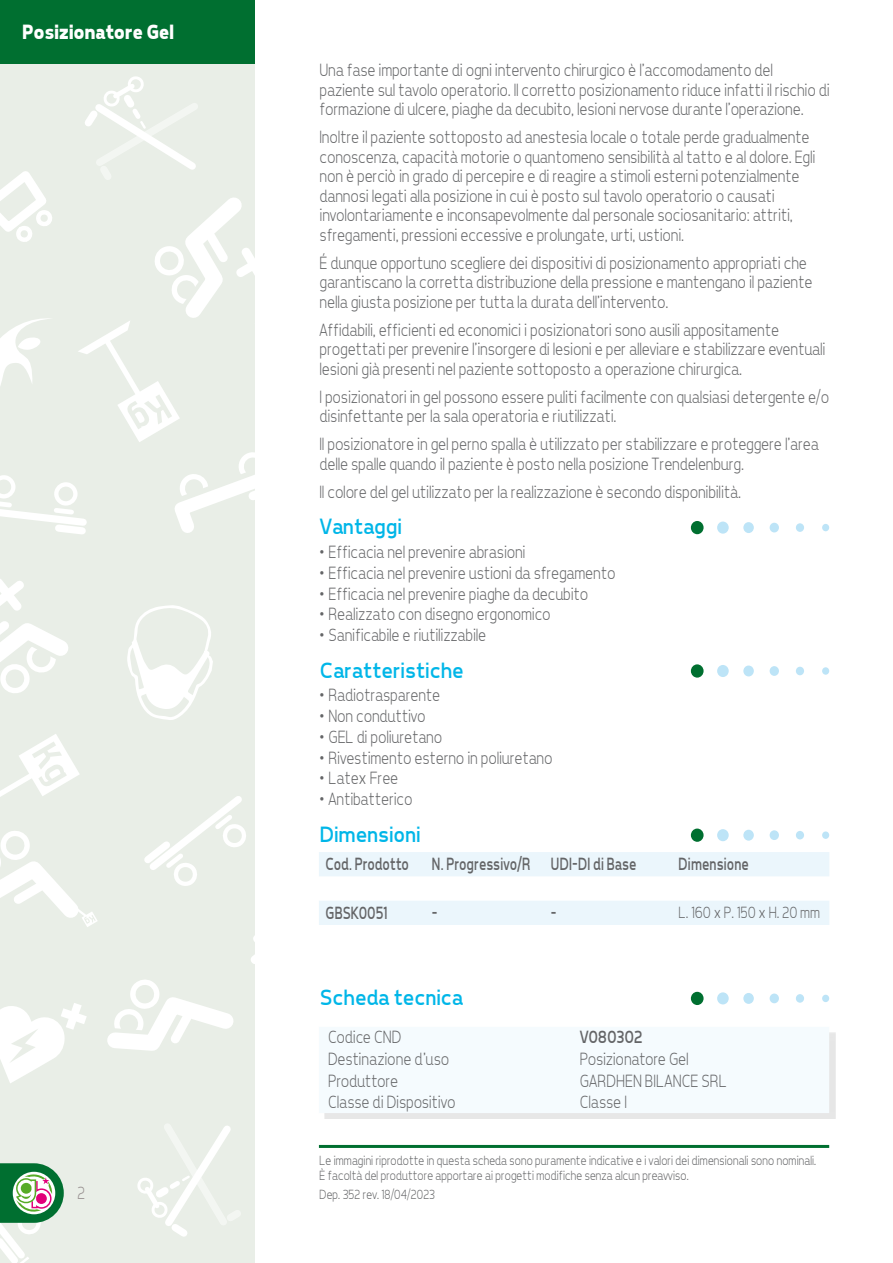
<style>
.page{position:relative;width:893px;height:1263px;background:#fff}
.page>*{position:absolute;margin:0;border:0;box-sizing:border-box;transform-origin:0 0}
.Titolo-Paragrafo{font:22.5px "Tepeno Sans";color:#00b6e8}
.t1{font:700 21px "Tepeno Sans";letter-spacing:-.02em;color:#fff}
.Elenco-Puntato{font:300 18px/19.5px "Tepeno Sans";color:#646567;scale:.9 1}
.Uso-Frequente{font:18px "Tepeno Sans";color:#646567;scale:.8 1}
.Uso-Frequente-2{font:18px "Tepeno Sans";color:#646567;scale:.9 1}
.t2{font:300 18px "Tepeno Sans";color:#989191;scale:.9 1}
.Elenco-Puntato-2{font:300 16.5px "Tepeno Sans";color:#646567;scale:.9 1}
.Testo-Min{font:300 13.5px/15px "Tepeno Sans";color:#646567;scale:.9 1}
</style>
<div class="page">
<div style="left:0;top:0;width:255px;height:1263px;background:#e9eee7"></div>
<svg style="left:107px;top:980px;width:126px;height:71px"></svg>
<svg style="left:144px;top:796px;width:102px;height:90px"></svg>
<svg style="left:0;top:579px;width:68px;height:114px"></svg>
<svg style="left:0;top:171px;width:52px;height:71px"></svg>
<svg style="left:0;top:318px;width:50px;height:68px"></svg>
<svg style="left:0;top:475px;width:87px;height:59px"></svg>
<svg style="left:0;top:734px;width:98px;height:193px"></svg>
<svg style="left:137px;top:1124px;width:104px;height:113px"></svg>
<svg style="left:175px;top:452px;width:80px;height:81px"></svg>
<svg style="left:251px;top:936px;width:4px;height:28px"></svg>
<svg style="left:78px;top:76px;width:177px;height:366px"></svg>
<svg style="left:0;top:1003px;width:87px;height:80px"></svg>
<svg style="left:127px;top:605px;width:86px;height:115px"></svg>
<div style="left:0;top:0;width:255px;height:64px;background:#006f30"></div>
<svg style="left:0;top:1163px;width:64px;height:100px"></svg>
<hr style="left:319px;top:1145px;width:510px;height:3px;background:#006f30">
<div style="left:822px;top:995px;width:7px;height:7px;background:#bde4f7;border-radius:50%"></div>
<div style="left:796px;top:994px;width:8px;height:9px;background:#bde4f7;border-radius:50%"></div>
<div style="left:769px;top:993px;width:10px;height:10px;background:#bde4f7;border-radius:50%"></div>
<div style="left:743px;top:993px;width:11px;height:11px;background:#bde4f7;border-radius:50%"></div>
<div style="left:717px;top:992px;width:12px;height:12px;background:#bde4f7;border-radius:50%"></div>
<div style="left:691px;top:992px;width:13px;height:13px;background:#006f30;border-radius:50%"></div>
<div style="left:324px;top:1032px;width:512px;height:87px;background:#e7e7e7"></div>
<div style="left:324px;top:1032px;width:505px;height:81px;background:#f5fbfe"></div>
<div style="left:822px;top:524px;width:7px;height:7px;background:#bde4f7;border-radius:50%"></div>
<div style="left:796px;top:523px;width:8px;height:9px;background:#bde4f7;border-radius:50%"></div>
<div style="left:769px;top:523px;width:10px;height:9px;background:#bde4f7;border-radius:50%"></div>
<div style="left:743px;top:522px;width:11px;height:11px;background:#bde4f7;border-radius:50%"></div>
<div style="left:717px;top:521px;width:12px;height:13px;background:#bde4f7;border-radius:50%"></div>
<div style="left:691px;top:521px;width:13px;height:13px;background:#006f30;border-radius:50%"></div>
<div style="left:822px;top:667px;width:7px;height:8px;background:#bde4f7;border-radius:50%"></div>
<div style="left:796px;top:667px;width:8px;height:8px;background:#bde4f7;border-radius:50%"></div>
<div style="left:769px;top:666px;width:10px;height:10px;background:#bde4f7;border-radius:50%"></div>
<div style="left:743px;top:665px;width:11px;height:11px;background:#bde4f7;border-radius:50%"></div>
<div style="left:717px;top:665px;width:12px;height:12px;background:#bde4f7;border-radius:50%"></div>
<div style="left:691px;top:664px;width:13px;height:14px;background:#006f30;border-radius:50%"></div>
<div style="left:822px;top:831px;width:7px;height:8px;background:#bde4f7;border-radius:50%"></div>
<div style="left:796px;top:831px;width:8px;height:8px;background:#bde4f7;border-radius:50%"></div>
<div style="left:769px;top:830px;width:10px;height:10px;background:#bde4f7;border-radius:50%"></div>
<div style="left:743px;top:830px;width:11px;height:11px;background:#bde4f7;border-radius:50%"></div>
<div style="left:717px;top:829px;width:12px;height:12px;background:#bde4f7;border-radius:50%"></div>
<div style="left:691px;top:828px;width:13px;height:14px;background:#006f30;border-radius:50%"></div>
<svg style="left:319px;top:852px;width:510px;height:73px"></svg>
<p class="t1" style="left:21px;top:20px;width:154px">Posizionatore Gel</p>
<p class="t2" style="left:77px;top:1182px;width:10px">2</p>
<p class="Elenco-Puntato" style="left:319px;top:60px;width:568px">Una fase importante di ogni intervento chirurgico è l’accomodamento del paziente sul tavolo operatorio. Il corretto posizionamento riduce infatti il rischio di formazione di ulcere, piaghe da decubito, lesioni nervose durante l’operazione.</p>
<p class="Elenco-Puntato" style="left:319px;top:127px;width:552px">Inoltre il paziente sottoposto ad anestesia locale o totale perde gradualmente conoscenza, capacità motorie o quantomeno sensibilità al tatto e al dolore. Egli non è perciò in grado di percepire e di reagire a stimoli esterni potenzialmente dannosi legati alla posizione in cui è posto sul tavolo operatorio o causati involontariamente e inconsapevolmente dal personale sociosanitario: attriti, sfregamenti, pressioni eccessive e prolungate, urti, ustioni.</p>
<p class="Elenco-Puntato" style="left:319px;top:252px;width:549px">É dunque opportuno scegliere dei dispositivi di posizionamento appropriati che garantiscano la corretta distribuzione della pressione e mantengano il paziente nella giusta posizione per tutta la durata dell’intervento.</p>
<p class="Elenco-Puntato" style="left:319px;top:319px;width:563px">Affidabili, efficienti ed economici i posizionatori sono ausili appositamente progettati per prevenire l’insorgere di lesioni e per alleviare e stabilizzare eventuali lesioni già presenti nel paziente sottoposto a operazione chirurgica.</p>
<p class="Elenco-Puntato" style="left:319px;top:386px;width:567px">I posizionatori in gel possono essere puliti facilmente con qualsiasi detergente e/o disinfettante per la sala operatoria e riutilizzati.</p>
<p class="Elenco-Puntato" style="left:319px;top:434px;width:556px">Il posizionatore in gel perno spalla è utilizzato per stabilizzare e proteggere l’area delle spalle quando il paziente è posto nella posizione Trendelenburg.</p>
<p class="Elenco-Puntato" style="left:319px;top:481px;width:469px">Il colore del gel utilizzato per la realizzazione è secondo disponibilità.</p>
<p class="Titolo-Paragrafo" style="left:319px;top:513px;width:83px">Vantaggi</p>
<p class="Elenco-Puntato" style="left:319px;top:542px;width:230px">• Efficacia nel prevenire abrasioni</p>
<p class="Elenco-Puntato" style="left:319px;top:562px;width:330px">• Efficacia nel prevenire ustioni da sfregamento</p>
<p class="Elenco-Puntato" style="left:319px;top:583px;width:300px">• Efficacia nel prevenire piaghe da decubito</p>
<p class="Elenco-Puntato" style="left:319px;top:604px;width:258px">• Realizzato con disegno ergonomico</p>
<p class="Elenco-Puntato" style="left:319px;top:625px;width:186px">• Sanificabile e riutilizzabile</p>
<p class="Titolo-Paragrafo" style="left:319px;top:657px;width:145px">Caratteristiche</p>
<p class="Elenco-Puntato" style="left:319px;top:685px;width:135px">• Radiotrasparente</p>
<p class="Elenco-Puntato" style="left:319px;top:706px;width:119px">• Non conduttivo</p>
<p class="Elenco-Puntato" style="left:319px;top:726px;width:138px">• GEL di poliuretano</p>
<p class="Elenco-Puntato" style="left:319px;top:747px;width:260px">• Rivestimento esterno in poliuretano</p>
<p class="Elenco-Puntato" style="left:319px;top:768px;width:89px">• Latex Free</p>
<p class="Elenco-Puntato" style="left:319px;top:789px;width:105px">• Antibatterico</p>
<p class="Titolo-Paragrafo" style="left:319px;top:821px;width:102px">Dimensioni</p>
<p class="Uso-Frequente" style="left:325px;top:854px;width:106px">Cod. Prodotto</p>
<p class="Uso-Frequente" style="left:431px;top:854px;width:125px">N. Progressivo/R</p>
<p class="Uso-Frequente" style="left:550px;top:854px;width:108px">UDI-DI di Base</p>
<p class="Uso-Frequente" style="left:678px;top:854px;width:89px">Dimensione</p>
<p class="Uso-Frequente" style="left:325px;top:902px;width:79px">GBSK0051</p>
<p class="Uso-Frequente" style="left:431px;top:902px;width:9px">-</p>
<p class="Uso-Frequente" style="left:550px;top:902px;width:9px">-</p>
<p class="Elenco-Puntato-2" style="left:678px;top:903px;width:159px">L. 160 x P. 150 x H. 20 mm</p>
<p class="Titolo-Paragrafo" style="left:319px;top:984px;width:144px">Scheda tecnica</p>
<p class="Elenco-Puntato" style="left:327px;top:1027px;width:83px">Codice CND</p>
<p class="Uso-Frequente-2" style="left:579px;top:1027px;width:71px">V080302</p>
<p class="Elenco-Puntato" style="left:327px;top:1048px;width:136px">Destinazione d’uso</p>
<p class="Elenco-Puntato" style="left:579px;top:1048px;width:122px">Posizionatore Gel</p>
<p class="Elenco-Puntato" style="left:327px;top:1071px;width:79px">Produttore</p>
<p class="Elenco-Puntato" style="left:579px;top:1071px;width:165px">GARDHEN BILANCE SRL</p>
<p class="Elenco-Puntato" style="left:327px;top:1092px;width:143px">Classe di Dispositivo</p>
<p class="Elenco-Puntato" style="left:579px;top:1092px;width:54px">Classe I</p>
<p class="Testo-Min" style="left:319px;top:1152px;width:553px">Le immagini riprodotte in questa scheda sono puramente indicative e i valori dei dimensionali sono nominali.<br>È facoltà del produttore apportare ai progetti modifiche senza alcun preavviso.</p>
<p class="Testo-Min" style="left:319px;top:1187px;width:130px">Dep. 352 rev. 18/04/2023</p>
</div>
